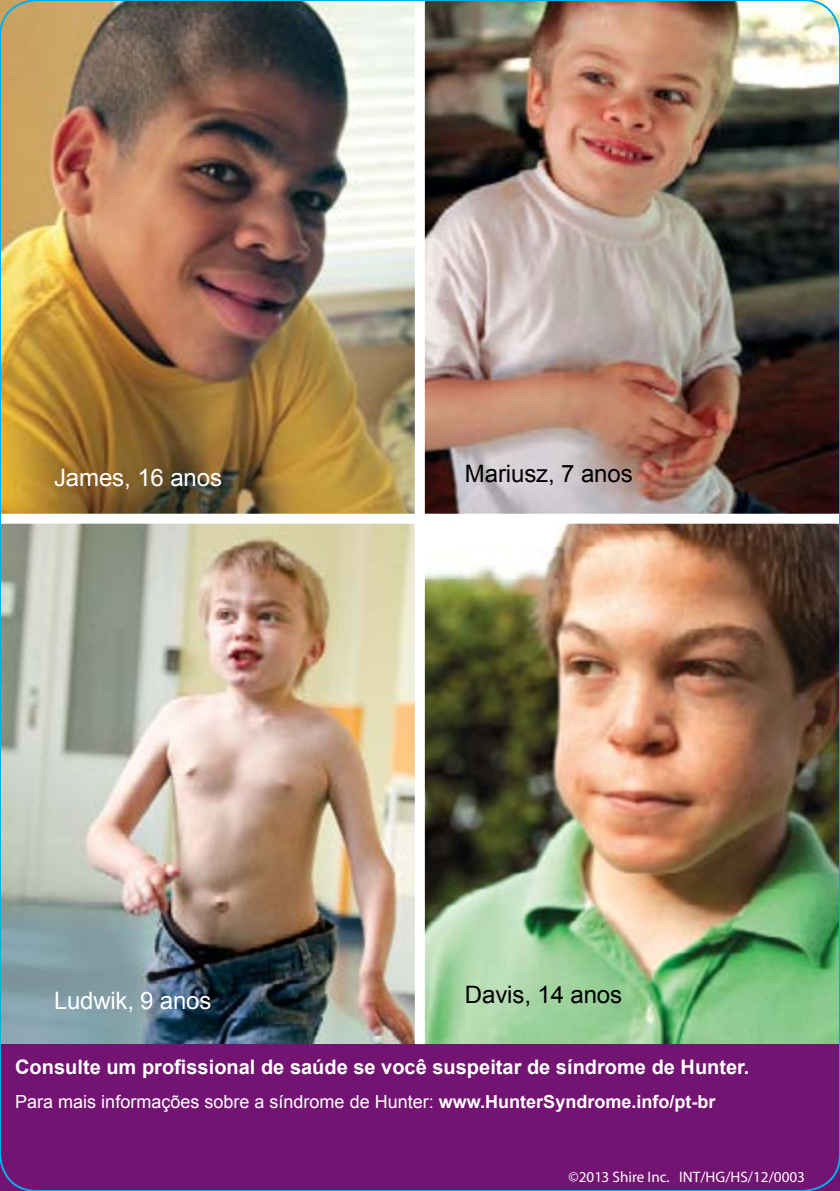
<style>
.page{position:relative;width:840px;height:1191px;background:#fff}
.page>*{position:absolute;margin:0;border:0;box-sizing:border-box;transform-origin:0 0}
.t1{font:24px "Arial";letter-spacing:-.005em;color:#000}
.t2{font:24px "Arial";letter-spacing:-.005em;color:#fff}
.t3{font:700 20px "Arial";color:#fff}
.t4{font:18px "Arial";color:#fff}
.t5{font:15.2px "Myriad Pro";color:#fff}
.s1{font-weight:700}
</style>
<div class="page">
<img style="left:0;top:0;width:839px;height:1044px">
<img style="left:3px;top:524px;width:411px;height:520px">
<div style="left:0;top:1044px;width:839px;height:147px;background:#731472"></div>
<div style="left:414px;top:0;width:10px;height:1044px;background:#fff"></div>
<div style="left:0;top:514px;width:839px;height:10px;background:#fff"></div>
<h1 class="t2" style="left:54px;top:462px;width:169px">James, 16 anos</h1>
<h1 class="t2" style="left:54px;top:985px;width:159px">Ludwik, 9 anos</h1>
<h1 class="t1" style="left:464px;top:458px;width:169px">Mariusz, 7 anos</h1>
<h1 class="t1" style="left:464px;top:979px;width:159px">Davis, 14 anos</h1>
<p class="t3" style="left:15px;top:1053px;width:735px">Consulte um profissional de saúde se você suspeitar de síndrome de Hunter.</p>
<p class="t4" style="left:15px;top:1090px;width:701px">Para mais informações sobre a síndrome de Hunter: <span class="s1">www.HunterSyndrome.info/pt-br</span></p>
<p class="t5" style="left:568px;top:1167px;width:238px">©2013 Shire Inc. INT/HG/HS/12/0003</p>
</div>
